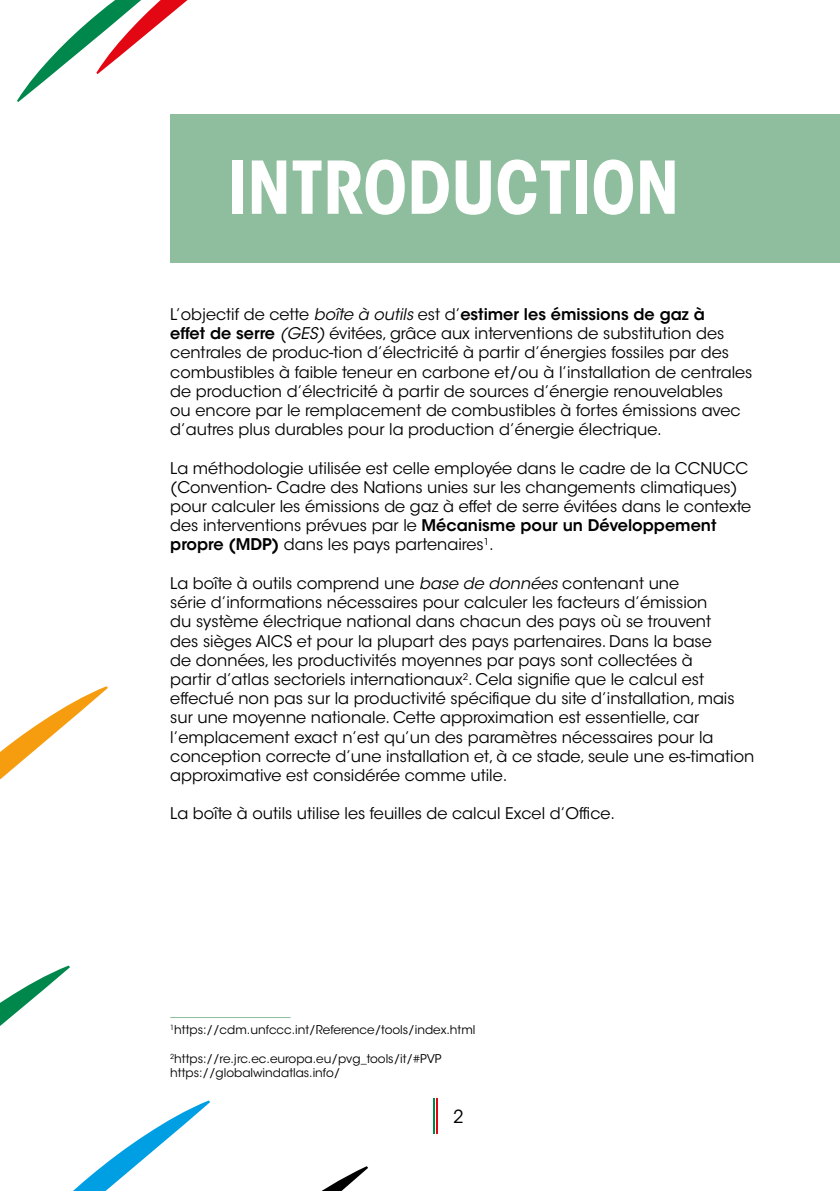
<style>
.page{position:relative;width:840px;height:1191px;background:#fff}
.page>*{position:absolute;margin:0;border:0;box-sizing:border-box;transform-origin:0 0}
.t1{font:700 condensed 72px "ITC Avant Garde Std";color:#fff}
.t2{font:18px "ITC Avant Garde Std";color:#000}
.t3{font:16px/19.2px "ITC Avant Garde Std";color:#000}
.t4{font:12px/14.4px "ITC Avant Garde Std";color:#000}
.s1{font-style:italic}
.s2{font-weight:600}
</style>
<div class="page">
<svg style="left:0;top:686px;width:108px;height:94px"></svg>
<svg style="left:0;top:965px;width:368px;height:226px"></svg>
<svg style="left:17px;top:0;width:171px;height:102px"></svg>
<svg style="left:434px;top:1098px;width:1px;height:36px"></svg>
<hr style="left:433px;top:1098px;width:1px;height:36px;background:#00874b">
<hr style="left:436px;top:1098px;width:1px;height:36px;background:#e30613">
<div style="left:170px;top:114px;width:669px;height:149px;background:#8ebe9e"></div>
<hr style="left:170px;top:1017px;width:120px;height:1px;background:#8ebe9e">
<h1 class="t1" style="left:227px;top:142px;width:453px">INTRODUCTION</h1>
<p class="t3" style="left:170px;top:305px;width:583px">L’objectif de cette <span class="s1">boîte à outils</span> est d’<span class="s2">estimer les émissions de gaz à<br>effet de serre</span> <span class="s1">(GES)</span> évitées, grâce aux interventions de substitution des centrales de produc-tion d’électricité à partir d’énergies fossiles par des combustibles à faible teneur en carbone et/ou à l’installation de centrales de production d’électricité à partir de sources d’énergie renouvelables<br>ou encore par le remplacement de combustibles à fortes émissions avec d’autres plus durables pour la production d’énergie électrique.</p>
<p class="t3" style="left:170px;top:458px;width:582px">La méthodologie utilisée est celle employée dans le cadre de la CCNUCC (Convention- Cadre des Nations unies sur les changements climatiques) pour calculer les émissions de gaz à effet de serre évitées dans le contexte des interventions prévues par le <span class="s2">Mécanisme pour un Développement propre (MDP)</span> dans les pays partenaires<sup>1</sup>.</p>
<p class="t3" style="left:170px;top:573px;width:585px">La boîte à outils comprend une <span class="s1">base de données</span> contenant une<br>série d’informations nécessaires pour calculer les facteurs d’émission<br>du système électrique national dans chacun des pays où se trouvent<br>des sièges AICS et pour la plupart des pays partenaires. Dans la base<br>de données, les productivités moyennes par pays sont collectées à<br>partir d’atlas sectoriels internationaux<sup>2</sup>. Cela signifie que le calcul est effectué non pas sur la productivité spécifique du site d’installation, mais sur une moyenne nationale. Cette approximation est essentielle, car l’emplacement exact n’est qu’un des paramètres nécessaires pour la conception correcte d’une installation et, à ce stade, seule une es-timation approximative est considérée comme utile.</p>
<p class="t3" style="left:170px;top:804px;width:446px">La boîte à outils utilise les feuilles de calcul Excel d’Office.</p>
<p class="t4" style="left:170px;top:1022px;width:306px"><sup>1</sup>https://cdm.unfccc.int/Reference/tools/index.html</p>
<p class="t4" style="left:170px;top:1051px;width:272px"><sup>2</sup>https://re.jrc.ec.europa.eu/pvg_tools/it/#PVP https://globalwindatlas.info/</p>
<p class="t2" style="left:453px;top:1106px;width:12px">2</p>
</div>
